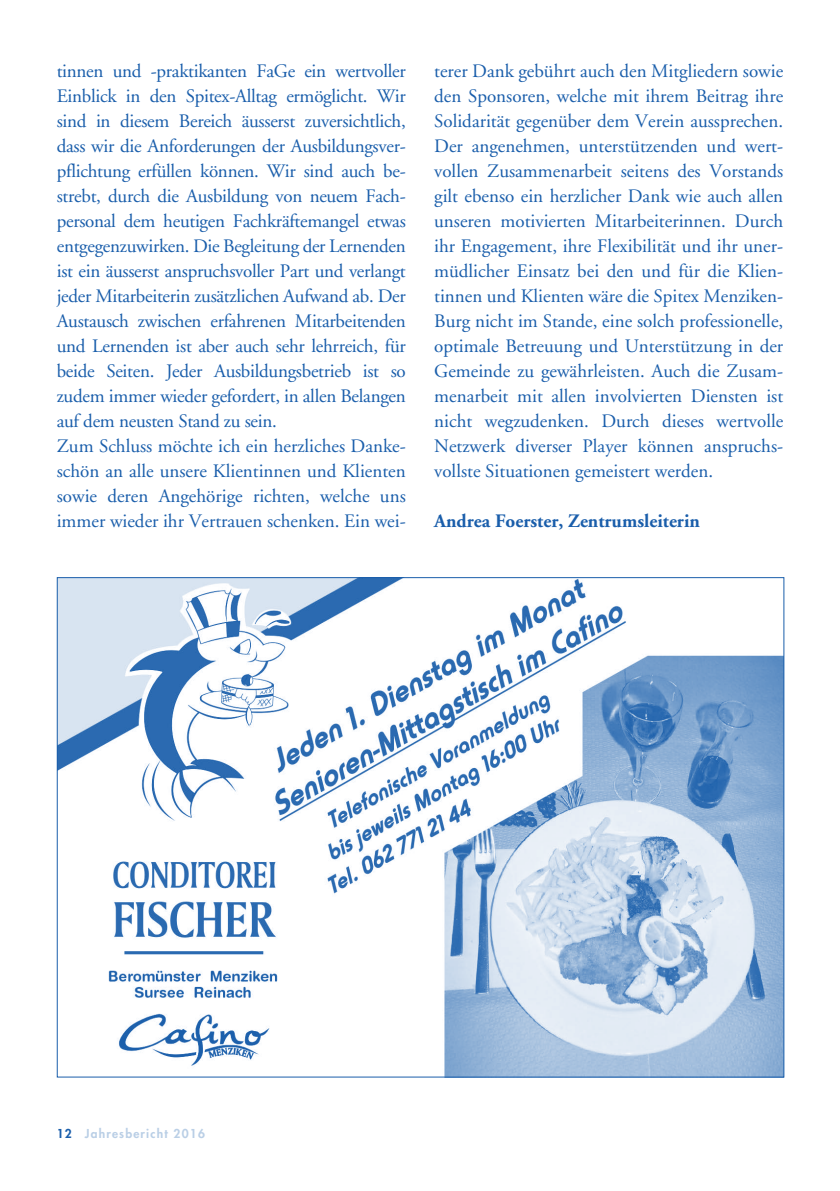
<style>
.page{position:relative;width:840px;height:1191px;background:#fff}
.page>*{position:absolute;margin:0;border:0;box-sizing:border-box;transform-origin:0 0}
.t1{font:19px/25px "Adobe Garamond";letter-spacing:-.015em;color:#1a5eab}
.t2{font:700 19px "Adobe Garamond";color:#1a5eab}
.t3{font:800 12px "Futura";letter-spacing:.1em;color:#bacfe6}
.s1{color:#1a5eab}
</style>
<div class="page">
<img style="left:59px;top:579px;width:723px;height:496px">
<p class="t1" style="left:57px;top:59px;width:350px">tinnen und -praktikanten FaGe ein wertvoller Einblick in den Spitex-Alltag ermöglicht. Wir sind in diesem Bereich äusserst zuversichtlich, dass wir die Anforderungen der Ausbildungsver&shy;pflichtung erfüllen können. Wir sind auch be&shy;strebt, durch die Ausbildung von neuem Fach&shy;personal dem heutigen Fachkräftemangel etwas entgegenzuwirken. Die Begleitung der Lernenden ist ein äusserst anspruchsvoller Part und verlangt jeder Mitarbeiterin zusätzlichen Aufwand ab. Der Austausch zwischen erfahrenen Mitarbeitenden und Lernenden ist aber auch sehr lehrreich, für beide Seiten. Jeder Ausbildungsbetrieb ist so zudem immer wieder gefordert, in allen Belangen auf dem neusten Stand zu sein.<br>Zum Schluss möchte ich ein herzliches Danke&shy;schön an alle unsere Klientinnen und Klienten sowie deren Angehörige richten, welche uns immer wieder ihr Vertrauen schenken. Ein wei-</p>
<p class="t1" style="left:434px;top:59px;width:350px;text-align:justify">terer Dank gebührt auch den Mitgliedern sowie den Sponsoren, welche mit ihrem Beitrag ihre Solidarität gegenüber dem Verein aussprechen.<br>Der angenehmen, unterstützenden und wert&shy;vollen Zusammenarbeit seitens des Vorstands gilt ebenso ein herzlicher Dank wie auch allen unseren motivierten Mitarbeiterinnen. Durch ihr Engagement, ihre Flexibilität und ihr uner&shy;müdlicher Einsatz bei den und für die Klien&shy;tinnen und Klienten wäre die Spitex Menziken-Burg nicht im Stande, eine solch professionelle, optimale Betreuung und Unterstützung in der Gemeinde zu gewährleisten. Auch die Zusam&shy;menarbeit mit allen involvierten Diensten ist nicht wegzudenken. Durch dieses wertvolle Netzwerk diverser Player können anspruchs&shy;vollste Situationen gemeistert werden.</p>
<p class="t2" style="left:434px;top:510px;width:267px">Andrea Foerster, Zentrumsleiterin</p>
<p class="t3" style="left:57px;top:1125px;width:150px"><span class="s1">12</span> Jahresbericht 2016</p>
</div>
